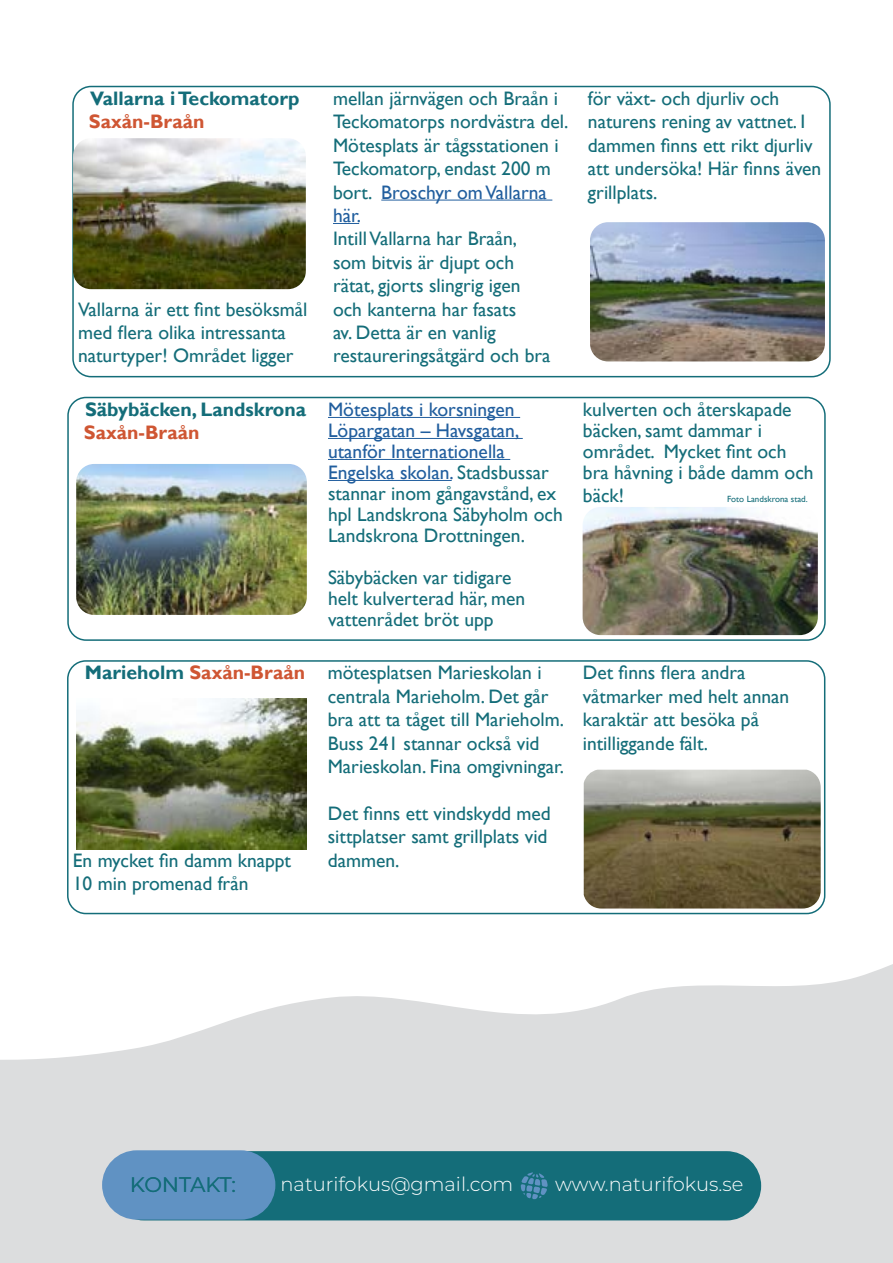
<style>
.page{position:relative;width:893px;height:1263px;background:#fff}
.page>*{position:absolute;margin:0;border:0;box-sizing:border-box;transform-origin:0 0}
.t1{font:21px "Montserrat";letter-spacing:-.015em;color:#146d79}
.t2{font:19.5px/23.4px "Gill Sans";color:#146d79}
.t3{font:700 19.5px "Gill Sans";color:#cf5633}
.t4{font:700 19.5px "Gill Sans";color:#146d79}
.t5{font:300 19.5px "Montserrat";color:#fff}
.t6{font:9px "Gill Sans";color:#146d79}
.s1{color:#146d79}
.s2{color:#215e9e}
</style>
<div class="page">
<svg style="left:0;top:964px;width:893px;height:299px;fill:#dcddde"></svg>
<hr style="left:381px;top:200px;width:171px;height:1px;background:#215e9e">
<svg style="left:333px;top:223px;width:26px;height:1px"></svg>
<div style="left:72px;top:86px;width:759px;height:291px;border:2px solid #146d79;border-radius:18px"></div>
<div style="left:109px;top:1151px;width:652px;height:69px;background:#146d79;border-radius:35px"></div>
<svg style="left:521px;top:1172px;width:27px;height:27px"></svg>
<hr style="left:328px;top:417px;width:192px;height:1px;background:#215e9e">
<hr style="left:328px;top:438px;width:195px;height:1px;background:#215e9e">
<hr style="left:328px;top:459px;width:182px;height:1px;background:#215e9e">
<hr style="left:328px;top:480px;width:124px;height:1px;background:#215e9e">
<div style="left:67px;top:397px;width:759px;height:244px;border:2px solid #146d79;border-radius:18px"></div>
<div style="left:102px;top:1150px;width:173px;height:69px;background:#6092c3;border-radius:35px"></div>
<div style="left:67px;top:660px;width:758px;height:254px;border:2px solid #146d79;border-radius:18px"></div>
<img style="left:73px;top:138px;width:233px;height:151px">
<img style="left:590px;top:222px;width:235px;height:139px">
<img style="left:76px;top:464px;width:231px;height:151px">
<img style="left:583px;top:507px;width:235px;height:128px">
<img style="left:77px;top:699px;width:230px;height:150px">
<img style="left:584px;top:770px;width:237px;height:138px">
<p class="t4" style="left:90px;top:87px;width:211px">Vallarna i Teckomatorp</p>
<p class="t3" style="left:89px;top:110px;width:117px">Saxån-Braån</p>
<p class="t2" style="left:78px;top:298px;width:231px">Vallarna är ett fint besöksmål med flera olika intressanta naturtyper! Området ligger</p>
<p class="t4" style="left:85px;top:398px;width:223px">Säbybäcken, Landskrona</p>
<p class="t3" style="left:84px;top:421px;width:117px">Saxån-Braån</p>
<p class="t3" style="left:85px;top:661px;width:222px"><span class="s1">Marieholm</span> Saxån-Braån</p>
<p class="t2" style="left:73px;top:849px;width:220px">En mycket fin damm knappt<br>10 min promenad från</p>
<p class="t2" style="left:333px;top:87px;width:237px">mellan järnvägen och Braån i<br>Teckomatorps nordvästra del.<br>Mötesplats är tågsstationen i<br>Teckomatorp, endast 200 m bort. <span class="s2">Broschyr om Vallarna här.</span></p>
<p class="t2" style="left:333px;top:227px;width:219px">Intill Vallarna har Braån, som bitvis är djupt och rätat, gjorts slingrig igen och kanterna har fasats<br>av. Detta är en vanlig restaureringsåtgärd och bra</p>
<p class="t2" style="left:328px;top:399px;width:236px;line-height:21px"><span class="s2">Mötesplats i korsningen<br>Löpargatan – Havsgatan, utanför Internationella<br>Engelska skolan.</span> Stadsbussar stannar inom gångavstånd, ex hpl Landskrona Säbyholm och<br>Landskrona Drottningen.</p>
<p class="t2" style="left:328px;top:567px;width:199px;line-height:21px">Säbybäcken var tidigare helt kulverterad här, men vattenrådet bröt upp</p>
<p class="t2" style="left:328px;top:661px;width:238px">mötesplatsen Marieskolan i centrala Marieholm. Det går bra att ta tåget till Marieholm.<br>Buss 241 stannar också vid<br>Marieskolan. Fina omgivningar.</p>
<p class="t2" style="left:328px;top:802px;width:225px">Det finns ett vindskydd med sittplatser samt grillplats vid dammen.</p>
<p class="t2" style="left:588px;top:87px;width:235px">för växt- och djurliv och naturens rening av vattnet. I dammen finns ett rikt djurliv att undersöka! Här finns även grillplats.</p>
<p class="t2" style="left:583px;top:399px;width:232px;line-height:21px">kulverten och återskapade bäcken, samt dammar i området. Mycket fint och bra håvning i både damm och</p>
<p class="t2" style="left:583px;top:484px;width:43px">bäck!</p>
<p class="t6" style="left:727px;top:494px;width:82px">Foto Landskrona stad.</p>
<p class="t2" style="left:583px;top:661px;width:208px">Det finns flera andra våtmarker med helt annan karaktär att besöka på intilliggande fält.</p>
<p class="t1" style="left:130px;top:1170px;width:107px">KONTAKT:</p>
<p class="t5" style="left:281px;top:1171px;width:234px">naturifokus@gmail.com</p>
<p class="t5" style="left:555px;top:1171px;width:190px">www.naturifokus.se</p>
</div>
